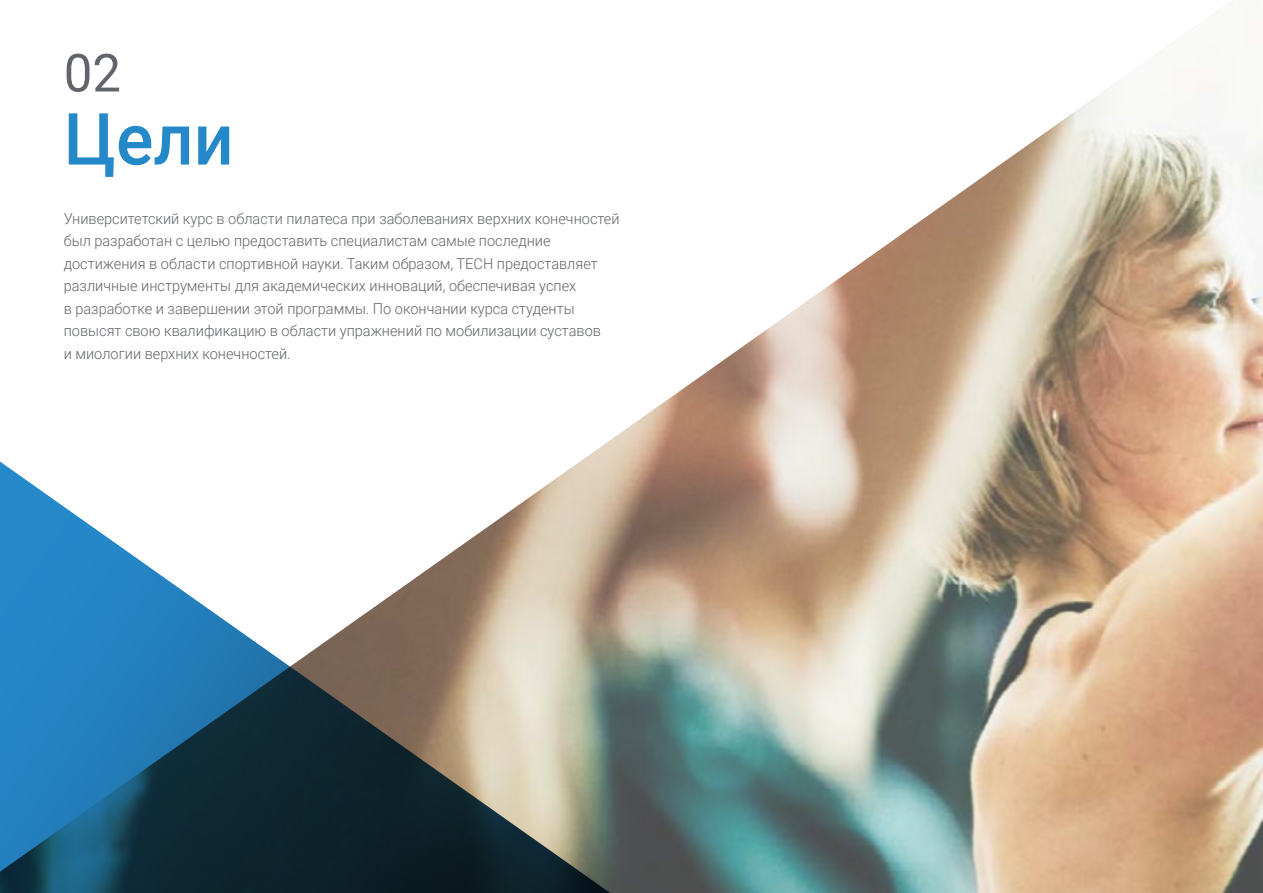
<style>
.page{position:relative;width:1263px;height:893px;background:#fff}
.page>*{position:absolute;margin:0;border:0;box-sizing:border-box;transform-origin:0 0}
.t1{font:500 72px "Roboto";color:#2488c9}
.t2{font:52.5px "Roboto";color:#61646a}
.t3{font:300 15px/22.5px "Roboto";color:#61646a}
</style>
<div class="page">
<img style="left:602px;top:0;width:661px;height:893px">
<svg style="left:0;top:446px;width:640px;height:447px"></svg>
<h2 class="t2" style="left:64px;top:36px;width:59px">02</h2>
<h1 class="t1" style="left:64px;top:89px;width:171px">Цели</h1>
<p class="t3" style="left:64px;top:207px;width:557px">Университетский курс в области пилатеса при заболеваниях верхних конечностей был разработан с целью предоставить специалистам самые последние достижения в области спортивной науки. Таким образом, TECH предоставляет различные инструменты для академических инноваций, обеспечивая успех<br>в разработке и завершении этой программы. По окончании курса студенты повысят свою квалификацию в области упражнений по мобилизации суставов<br>и миологии верхних конечностей.</p>
</div>
